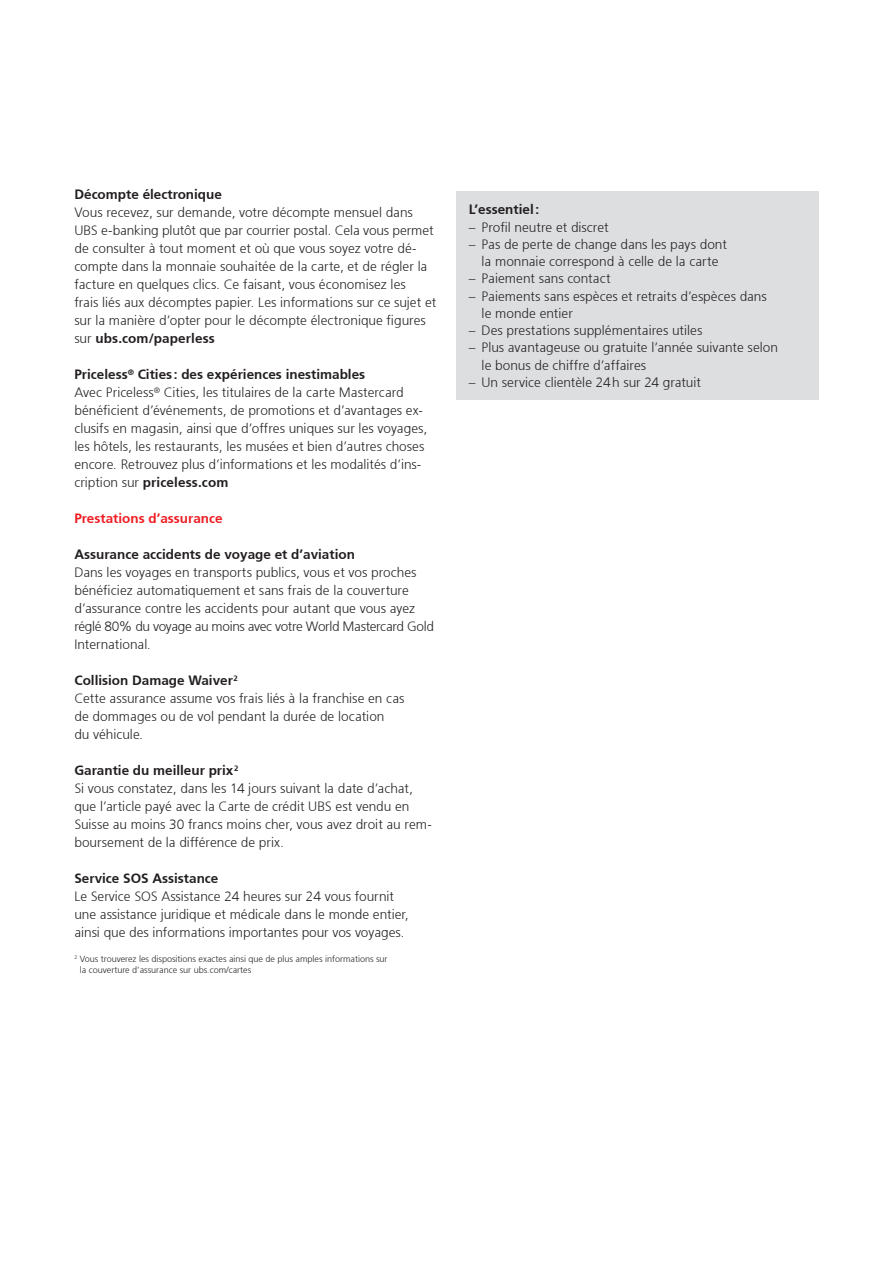
<style>
.page{position:relative;width:893px;height:1263px;background:#fff}
.page>*{position:absolute;margin:0;border:0;box-sizing:border-box;transform-origin:0 0}
.t1{font:300 13.5px/18px "Frutiger 45";color:#231f20}
.t2{font:300 13.5px "Frutiger 45";color:#231f20}
.t3{font:300 13.5px "Frutiger 45";color:#ee1d23}
.t4{font:300 9px/10.8px "Frutiger 45";color:#231f20}
.s1{font-style:inherit}
</style>
<div class="page">
<div style="left:456px;top:191px;width:363px;height:209px;background:#dddee0"></div>
<p class="t2" style="left:74px;top:186px;width:149px">Décompte électronique</p>
<p class="t1" style="left:74px;top:203px;width:363px">Vous recevez, sur demande, votre décompte mensuel dans UBS e-banking plutôt que par courrier postal. Cela vous permet de consulter à tout moment et où que vous soyez votre dé&shy;compte dans la monnaie souhaitée de la carte, et de régler la facture en quelques clics. Ce faisant, vous économisez les<br>frais liés aux décomptes papier. Les informations sur ce sujet et sur la manière d’opter pour le décompte électronique figures sur <span class="s1">ubs.com/paperless</span></p>
<p class="t1" style="left:74px;top:365px;width:354px"><span class="s1">Priceless</span><sup>®</sup> <span class="s1">Cities : des expériences inestimables<br></span>Avec Priceless<sup>®</sup> Cities, les titulaires de la carte Mastercard bénéficient d’événements, de promotions et d’avantages ex&shy;clusifs en magasin, ainsi que d’offres uniques sur les voyages, les hôtels, les restaurants, les musées et bien d’autres choses encore. Retrouvez plus d’informations et les modalités d’ins&shy;cription sur <span class="s1">priceless.com</span></p>
<p class="t3" style="left:74px;top:510px;width:150px">Prestations d’assurance</p>
<p class="t2" style="left:74px;top:546px;width:282px">Assurance accidents de voyage et d’aviation</p>
<p class="t1" style="left:74px;top:563px;width:361px">Dans les voyages en transports publics, vous et vos proches bénéficiez automatiquement et sans frais de la couverture d’assurance contre les accidents pour autant que vous ayez réglé 80% du voyage au moins avec votre World Mastercard Gold International.</p>
<p class="t1" style="left:74px;top:671px;width:331px"><span class="s1">Collision Damage Waiver</span><sup>2<br></sup>Cette assurance assume vos frais liés à la franchise en cas de dommages ou de vol pendant la durée de location<br>du véhicule.</p>
<p class="t1" style="left:74px;top:761px;width:359px"><span class="s1">Garantie du meilleur prix</span><sup>2<br></sup>Si vous constatez, dans les 14 jours suivant la date d’achat, que l’article payé avec la Carte de crédit UBS est vendu en Suisse au moins 30 francs moins cher, vous avez droit au rem&shy;boursement de la différence de prix.</p>
<p class="t2" style="left:74px;top:870px;width:146px">Service SOS Assistance</p>
<p class="t1" style="left:74px;top:887px;width:336px">Le Service SOS Assistance 24 heures sur 24 vous fournit une assistance juridique et médicale dans le monde entier, ainsi que des informations importantes pour vos voyages.</p>
<p class="t4" style="left:80px;top:953px;width:309px;text-indent:-5px"><sup>2</sup> Vous trouverez les dispositions exactes ainsi que de plus amples informations sur la couverture d’assurance sur ubs.com/cartes</p>
<p class="t2" style="left:469px;top:202px;width:72px">L’essentiel:</p>
<p class="t1" style="left:469px;top:218px;width:141px">– Profil neutre et discret</p>
<p class="t1" style="left:469px;top:236px;width:260px;line-height:17.2px;text-align:center">– Pas de perte de change dans les pays dont la monnaie correspond à celle de la carte</p>
<p class="t1" style="left:469px;top:270px;width:143px">– Paiement sans contact</p>
<p class="t1" style="left:482px;top:287px;width:287px;line-height:17.2px;text-indent:-13px">– Paiements sans espèces et retraits d’espèces dans le monde entier</p>
<p class="t1" style="left:469px;top:321px;width:235px">– Des prestations supplémentaires utiles</p>
<p class="t1" style="left:482px;top:339px;width:298px;line-height:17.2px;text-indent:-13px">– Plus avantageuse ou gratuite l’année suivante selon le bonus de chiffre d’affaires</p>
<p class="t1" style="left:469px;top:373px;width:234px">– Un service clientèle 24h sur 24 gratuit</p>
</div>
